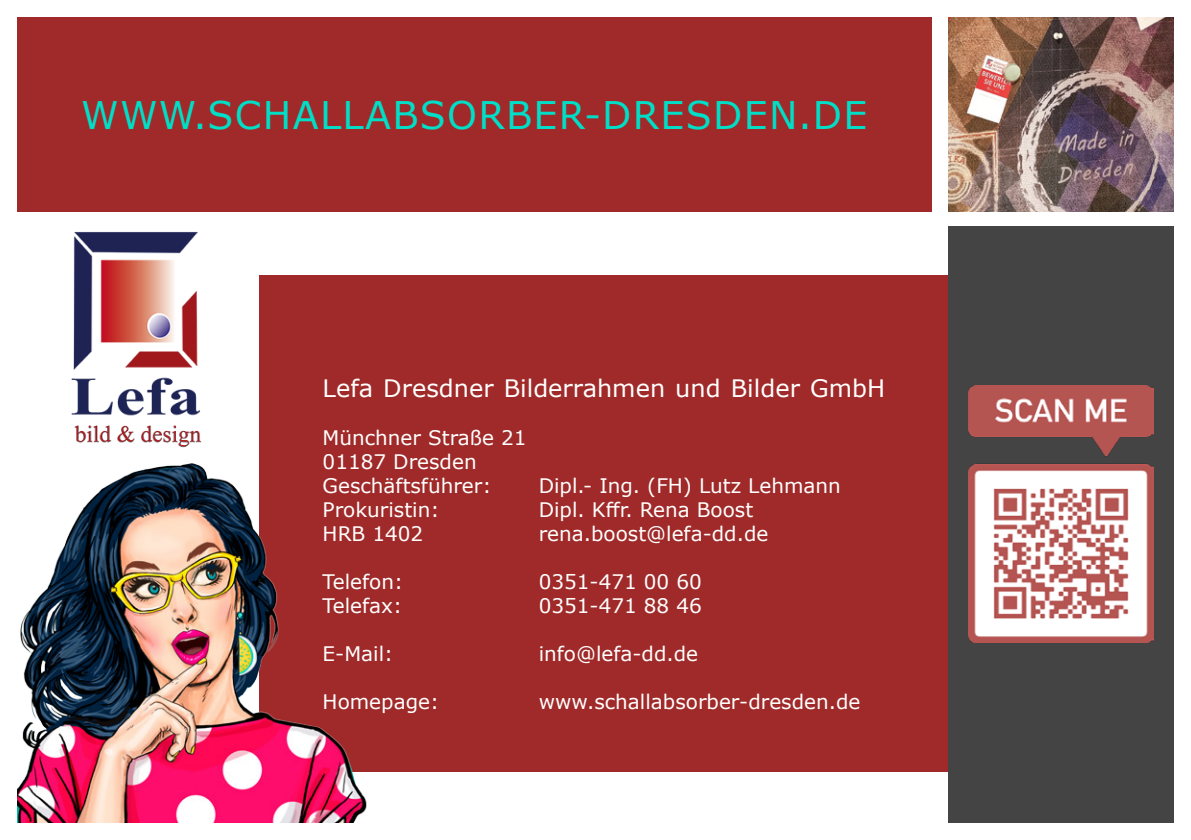
<style>
.page{position:relative;width:1191px;height:840px;background:#fff}
.page>*{position:absolute;margin:0;border:0;box-sizing:border-box;transform-origin:0 0}
.t1{font:38px "Verdana";letter-spacing:.035em;color:#00dec7}
.t2{font:24px "Verdana";color:#fffffe}
.t3{font:20px/24px "Verdana";color:#fffffe}
</style>
<div class="page">
<div style="left:259px;top:275px;width:689px;height:496px;background:#a02a2a"></div>
<img style="left:71px;top:231px;width:131px;height:212px">
<div style="left:948px;top:226px;width:226px;height:596px;background:#444"></div>
<div style="left:17px;top:17px;width:914px;height:194px;background:#a02a2a"></div>
<img style="left:948px;top:17px;width:226px;height:194px">
<img style="left:968px;top:385px;width:185px;height:257px">
<img style="left:17px;top:443px;width:357px;height:379px">
<h1 class="t1" style="left:81px;top:89px;width:787px">www.schallabsorber-d resd en.d e</h1>
<p class="t2" style="left:323px;top:371px;width:559px">Lefa Dresdner Bilderrahmen und Bilder GmbH</p>
<p class="t3" style="left:323px;top:425px;width:205px">M ünchner Straße 21<br>01187 Dresden<br>Geschäftsführer:</p>
<p class="t3" style="left:539px;top:473px;width:303px">Dipl.- Ing. (FH) Lutz Lehmann</p>
<p class="t3" style="left:323px;top:497px;width:118px">Prokuristin:</p>
<p class="t3" style="left:539px;top:497px;width:216px">Dipl. Kffr. Rena Boost</p>
<p class="t3" style="left:323px;top:521px;width:102px">HRB 1402</p>
<p class="t3" style="left:539px;top:521px;width:231px">rena.boost@lefa-dd.de</p>
<p class="t3" style="left:323px;top:569px;width:82px">Telefon:</p>
<p class="t3" style="left:539px;top:569px;width:165px">0351-471 00 60</p>
<p class="t3" style="left:323px;top:593px;width:81px">Telefax:</p>
<p class="t3" style="left:539px;top:593px;width:165px">0351-471 88 46</p>
<p class="t3" style="left:323px;top:641px;width:72px">E-Mail:</p>
<p class="t3" style="left:539px;top:641px;width:161px">info@lefa-dd.de</p>
<p class="t3" style="left:323px;top:689px;width:118px">Homepage:</p>
<p class="t3" style="left:539px;top:689px;width:323px">www.schallabsorber-dresden.de</p>
</div>
